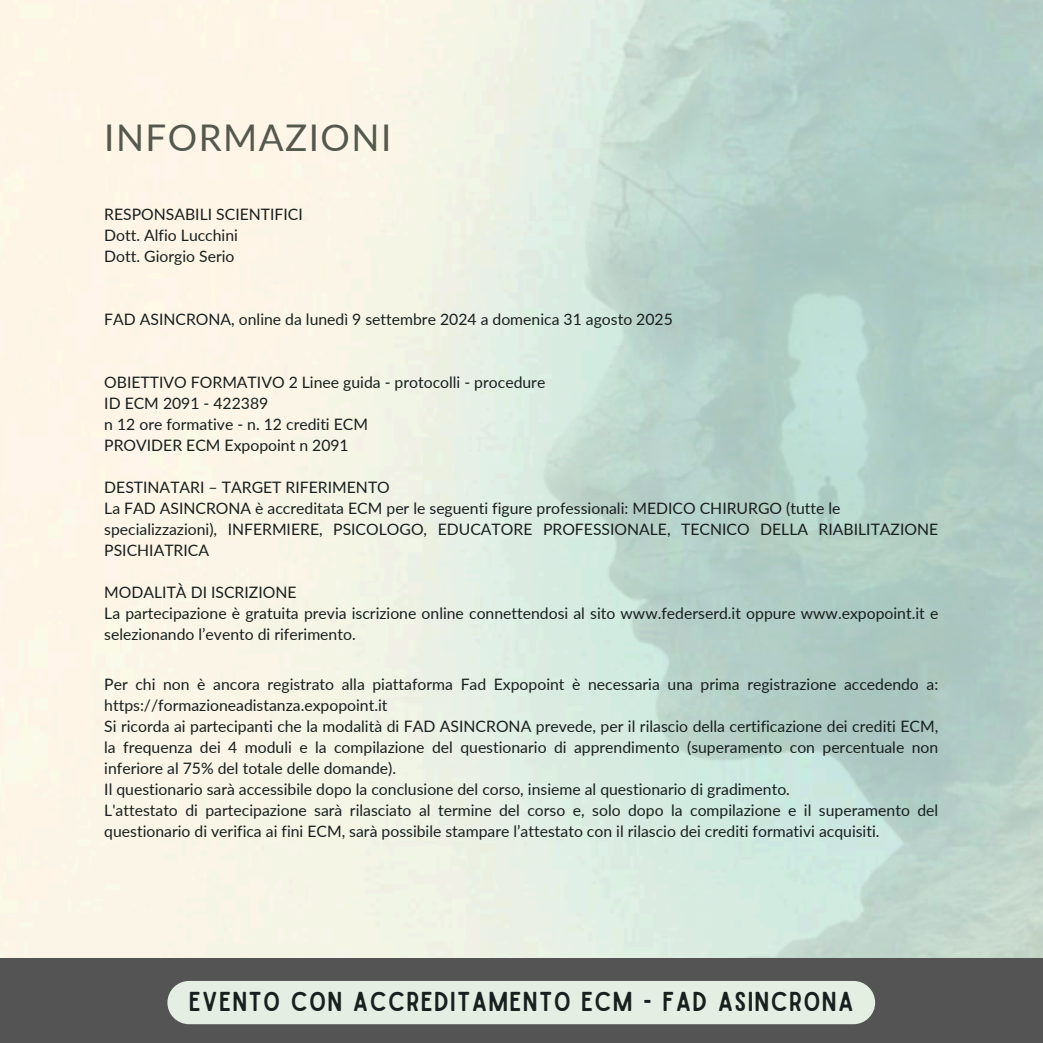
<style>
.page{position:relative;width:1043px;height:1043px;background:#fff}
.page>*{position:absolute;margin:0;border:0;box-sizing:border-box;transform-origin:0 0}
.t1{font:36.75px "Lato";letter-spacing:.04em;color:#54584d}
.t2{font:26.07px "Sailors";letter-spacing:.05em;color:#181f1e}
.t3{font:15.75px/21px "Lato";color:#181f1e}
</style>
<div class="page">
<div style="left:0;top:957px;width:1042px;height:85px;background:#545454"></div>
<div style="left:167px;top:980px;width:707px;height:43px;background:#e4eee2;border-radius:22px"></div>
<h1 class="t1" style="left:104px;top:111px;width:288px">INFORMAZIONI</h1>
<p class="t3" style="left:104px;top:203px;width:200px">RESPONSABILI SCIENTIFICI<br>Dott. Alfio Lucchini<br>Dott. Giorgio Serio</p>
<p class="t3" style="left:104px;top:308px;width:570px">FAD ASINCRONA, online da lunedì 9 settembre 2024 a domenica 31 agosto 2025</p>
<p class="t3" style="left:104px;top:371px;width:442px">OBIETTIVO FORMATIVO 2 Linee guida - protocolli - procedure ID ECM 2091 - 422389<br>n 12 ore formative - n. 12 crediti ECM<br>PROVIDER ECM Expopoint n 2091</p>
<p class="t3" style="left:104px;top:476px;width:835px">DESTINATARI – TARGET RIFERIMENTO<br>La FAD ASINCRONA è accreditata ECM per le seguenti figure professionali: MEDICO CHIRURGO (tutte le specializzazioni), INFERMIERE, PSICOLOGO, EDUCATORE PROFESSIONALE, TECNICO DELLA RIABILITAZIONE PSICHIATRICA</p>
<p class="t3" style="left:104px;top:581px;width:835px">MODALITÀ DI ISCRIZIONE<br>La partecipazione è gratuita previa iscrizione online connettendosi al sito www.federserd.it oppure www.expopoint.it e selezionando l’evento di riferimento.</p>
<p class="t3" style="left:104px;top:673px;width:835px">Per chi non è ancora registrato alla piattaforma Fad Expopoint è necessaria una prima registrazione accedendo a: https://formazioneadistanza.expopoint.it<br>Si ricorda ai partecipanti che la modalità di FAD ASINCRONA prevede, per il rilascio della certificazione dei crediti ECM, la frequenza dei 4 moduli e la compilazione del questionario di apprendimento (superamento con percentuale non inferiore al 75% del totale delle domande).<br>Il questionario sarà accessibile dopo la conclusione del corso, insieme al questionario di gradimento.<br>L'attestato di partecipazione sarà rilasciato al termine del corso e, solo dopo la compilazione e il superamento del questionario di verifica ai fini ECM, sarà possibile stampare l’attestato con il rilascio dei crediti formativi acquisiti.</p>
<h2 class="t2" style="left:189px;top:982px;width:666px">EVENTO CON ACCREDITAMENTO ECM - FAD ASINCRONA</h2>
</div>
